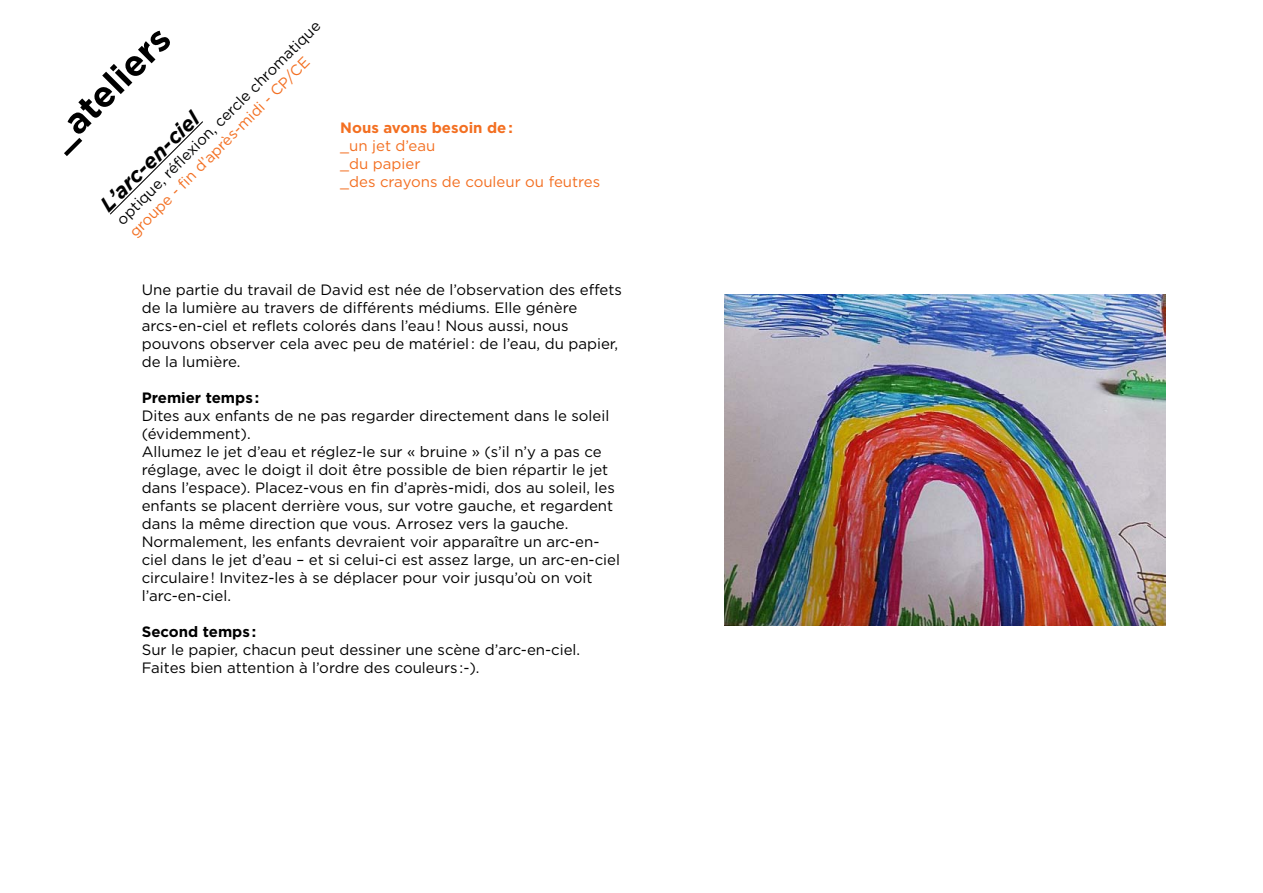
<style>
.page{position:relative;width:1263px;height:893px;background:#fff}
.page>*{position:absolute;margin:0;border:0;box-sizing:border-box;transform-origin:0 0}
.t1{font:700 36px "Gotham";color:#000}
.t2{font:italic 700 21px "Gotham";color:#000}
.t3{font:15px/18px "Gotham";color:#000}
.t4{font:15px/18px "Gotham";color:#f36f21}
.t5{font:700 15px "Gotham";color:#000}
.t6{font:700 15px "Gotham";color:#f36f21}
</style>
<div class="page">
<svg style="left:110px;top:121px;width:93px;height:94px"></svg>
<img style="left:724px;top:295px;width:442px;height:331px">
<p class="t3" style="left:113px;top:215px;width:282px;rotate:-45deg">optique, réfl exion, cercle chromatique</p>
<h1 class="t1" style="left:37px;top:126px;width:158px;rotate:-45deg">_ateliers</h1>
<p class="t4" style="left:125px;top:228px;width:249px;rotate:-45deg">groupe - fi n d’après-midi - CP/CE</p>
<h2 class="t2" style="left:94px;top:198px;width:132px;rotate:-45deg">L’arc-en-ciel</h2>
<p class="t6" style="left:340px;top:117px;width:174px">Nous avons besoin de :</p>
<p class="t4" style="left:340px;top:136px;width:262px">_un jet d’eau<br>_du papier<br>_des crayons de couleur ou feutres</p>
<p class="t3" style="left:142px;top:280px;width:482px">Une partie du travail de David est née de l’observation des effets de la lumière au travers de différents médiums. Elle génère arcs-en-ciel et reflets colorés dans l’eau ! Nous aussi, nous pouvons observer cela avec peu de matériel : de l’eau, du papier, de la lumière.</p>
<p class="t5" style="left:142px;top:387px;width:119px">Premier temps :</p>
<p class="t3" style="left:142px;top:406px;width:480px">Dites aux enfants de ne pas regarder directement dans le soleil (évidemment).<br>Allumez le jet d’eau et réglez-le sur « bruine » (s’il n’y a pas ce réglage, avec le doigt il doit être possible de bien répartir le jet dans l’espace). Placez-vous en fin d’après-midi, dos au soleil, les enfants se placent derrière vous, sur votre gauche, et regardent dans la même direction que vous. Arrosez vers la gauche.<br>Normalement, les enfants devraient voir apparaître un arc-en&shy;ciel dans le jet d’eau – et si celui-ci est assez large, un arc-en-ciel circulaire ! Invitez-les à se déplacer pour voir jusqu’où on voit l’arc-en-ciel.</p>
<p class="t5" style="left:142px;top:621px;width:116px">Second temps :</p>
<p class="t3" style="left:142px;top:640px;width:440px">Sur le papier, chacun peut dessiner une scène d’arc-en-ciel.<br>Faites bien attention à l’ordre des couleurs :-).</p>
</div>
